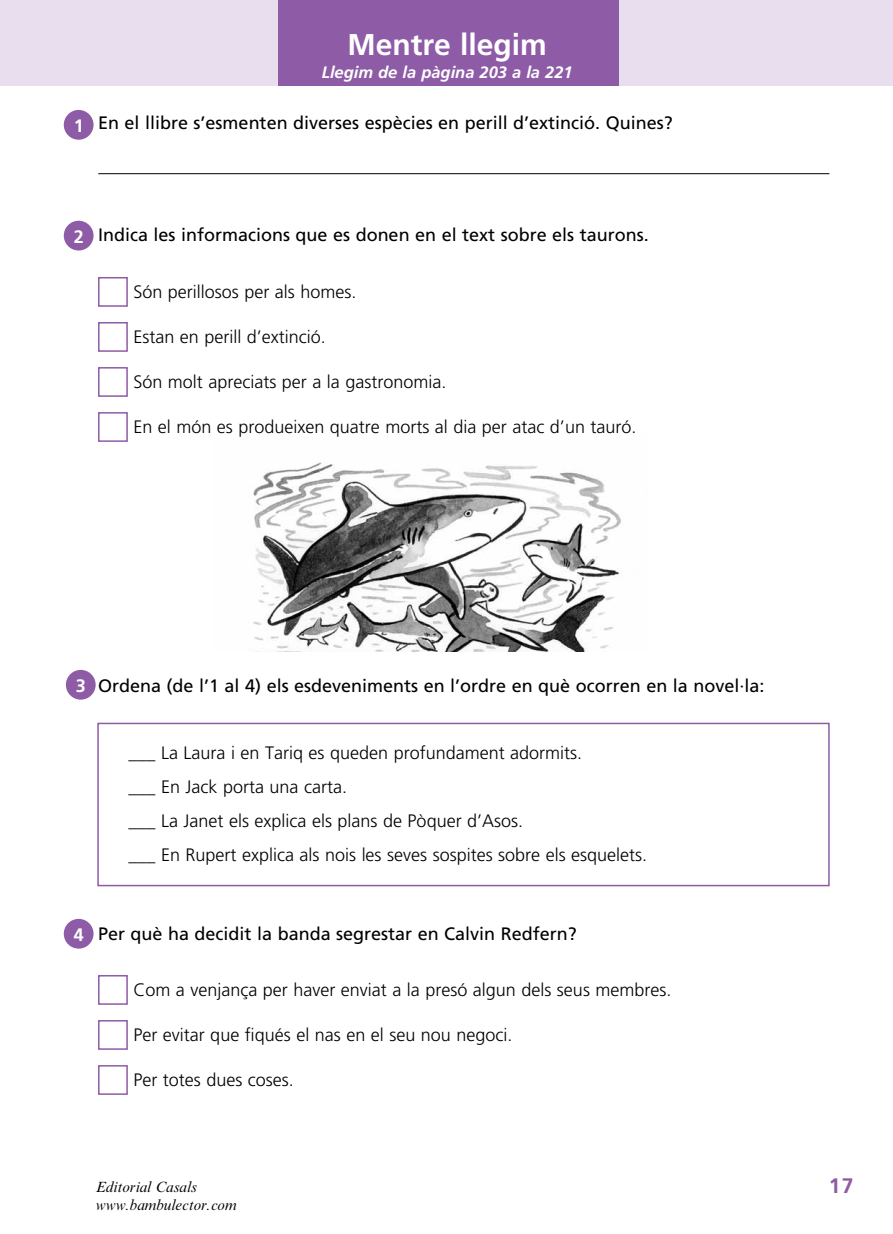
<style>
.page{position:relative;width:893px;height:1234px;background:#fff}
.page>*{position:absolute;margin:0;border:0;box-sizing:border-box;transform-origin:0 0}
.t1{font:700 30px "Frutiger";color:#fff}
.t2{font:700 21px "Frutiger";color:#8e5ba6}
.t3{font:300 18px/33.8px "Frutiger LT Std";color:#000}
.t4{font:18px "Frutiger LT Std";color:#000}
.t5{font:700 18px "Frutiger";color:#fff}
.t6{font:italic 700 16.5px "Frutiger";color:#fff}
.t7{font:italic 15px "Times New Roman MT Std";color:#000}
.s1{font-family:"Frutiger"}
</style>
<div class="page">
<img style="left:253px;top:462px;width:368px;height:189px">
<div style="left:0;top:0;width:893px;height:85px;background:#e8deed"></div>
<hr style="left:98px;top:173px;width:731px;height:1px;background:#000">
<div style="left:98px;top:277px;width:30px;height:30px;border:2px solid #8e5ba6"></div>
<div style="left:98px;top:322px;width:30px;height:30px;border:2px solid #8e5ba6"></div>
<div style="left:98px;top:367px;width:30px;height:30px;border:2px solid #8e5ba6"></div>
<div style="left:98px;top:412px;width:30px;height:30px;border:2px solid #8e5ba6"></div>
<div style="left:98px;top:974px;width:30px;height:30px;border:2px solid #8e5ba6"></div>
<div style="left:98px;top:1019px;width:30px;height:30px;border:2px solid #8e5ba6"></div>
<div style="left:98px;top:1064px;width:30px;height:30px;border:2px solid #8e5ba6"></div>
<div style="left:64px;top:110px;width:30px;height:30px;background:#8e5ba6;border-radius:50%"></div>
<div style="left:64px;top:221px;width:30px;height:29px;background:#8e5ba6;border-radius:50%"></div>
<div style="left:66px;top:669px;width:30px;height:30px;background:#8e5ba6;border-radius:50%"></div>
<div style="left:64px;top:918px;width:30px;height:30px;background:#8e5ba6;border-radius:50%"></div>
<div style="left:278px;top:0;width:340px;height:85px;background:#8e5ba6"></div>
<div style="left:97px;top:722px;width:733px;height:164px;border:2px solid #8e5ba6"></div>
<p class="t5" style="left:74px;top:115px;width:12px">1</p>
<h1 class="t1" style="left:348px;top:27px;width:201px">Mentre llegim</h1>
<p class="t6" style="left:322px;top:62px;width:252px">Llegim de la pàgina 203 a la 221</p>
<p class="t4" style="left:98px;top:112px;width:576px">En el llibre s’esmenten diverses espècies en perill d’extinció. Quines?</p>
<p class="t5" style="left:74px;top:226px;width:12px">2</p>
<p class="t4" style="left:98px;top:224px;width:552px">Indica les informacions que es donen en el text sobre els taurons.</p>
<p class="t3" style="left:133px;top:275px;width:225px">Són perillosos per als homes<span class="s1">.</span></p>
<p class="t3" style="left:133px;top:320px;width:194px">Estan en perill d’extinció<span class="s1">.</span></p>
<p class="t3" style="left:133px;top:365px;width:315px">Són molt apreciats per a la gastronomia<span class="s1">.</span></p>
<p class="t3" style="left:133px;top:410px;width:505px">En el món es produeixen quatre morts al dia per atac d’un tauró<span class="s1">.</span></p>
<p class="t5" style="left:76px;top:675px;width:12px">3</p>
<p class="t4" style="left:98px;top:674px;width:668px">Ordena (de l’1 al 4) els esdeveniments en l’ordre en què ocorren en la novel·la:</p>
<p class="t3" style="left:129px;top:736px;width:520px">___ La Laura i en Tariq es queden profundament adormits.<br>___ En Jack porta una carta.<br>___ La Janet els explica els plans de Pòquer d’Asos.<br>___ En Rupert explica als nois les seves sospites sobre els esquelets.</p>
<p class="t5" style="left:74px;top:923px;width:12px">4</p>
<p class="t4" style="left:98px;top:922px;width:480px">Per què ha decidit la banda segrestar en Calvin Redfern?</p>
<p class="t3" style="left:133px;top:972px;width:540px">Com a venjança per haver enviat a la presó algun dels seus membres<span class="s1">.</span></p>
<p class="t3" style="left:133px;top:1017px;width:381px">Per evitar que fiqués el nas en el seu nou negoci<span class="s1">.</span></p>
<p class="t3" style="left:133px;top:1062px;width:162px">Per totes dues coses<span class="s1">.</span></p>
<p class="t7" style="left:96px;top:1177px;width:102px">Editorial Casals</p>
<p class="t2" style="left:829px;top:1173px;width:26px">17</p>
<p class="t7" style="left:96px;top:1195px;width:142px">www.bambulector.com</p>
</div>
